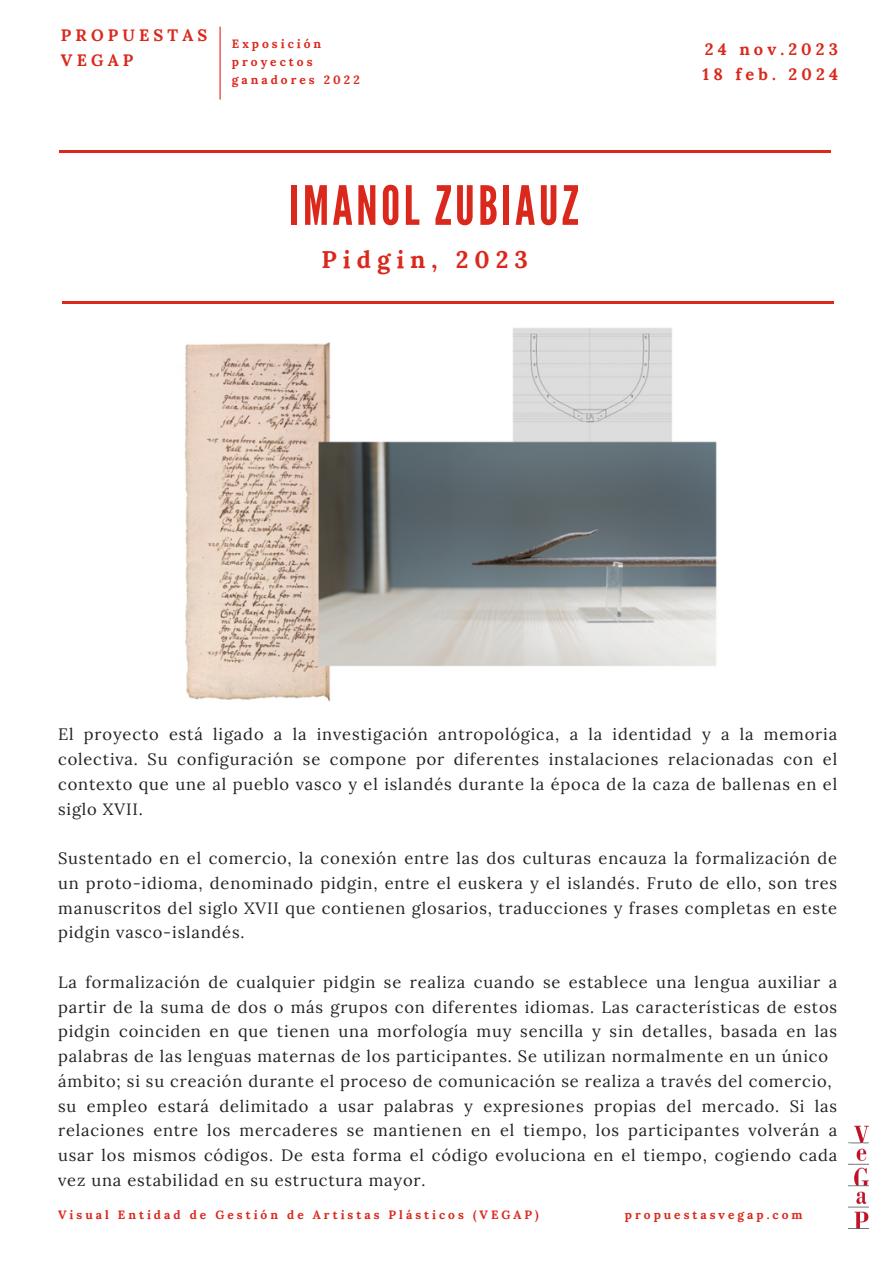
<style>
.page{position:relative;width:893px;height:1264px;background:#fff}
.page>*{position:absolute;margin:0;border:0;box-sizing:border-box;transform-origin:0 0}
.t1{font:54px "League Gothic";letter-spacing:.065em;color:#da291c}
.t2{font:700 24px "Lora";letter-spacing:.25em;color:#da291c}
.t3{font:16.5px/24.8px "Lora";letter-spacing:.05em;color:#222;text-align:justify}
.t4{font:700 16.5px "Lora";letter-spacing:.25em;color:#da291c}
.t5{font:700 12px/18px "Lora";letter-spacing:.25em;color:#da291c}
</style>
<div class="page">
<hr style="left:59px;top:150px;width:771px;height:2px;background:#da291c">
<hr style="left:62px;top:301px;width:771px;height:3px;background:#da291c">
<hr style="left:219px;top:27px;width:2px;height:73px;background:#da291c">
<img style="left:848px;top:1125px;width:20px;height:103px">
<img style="left:185px;top:327px;width:532px;height:375px">
<p class="t4" style="left:61px;top:24px;width:148px">PROPUESTAS</p>
<p class="t4" style="left:61px;top:49px;width:74px">VEGAP</p>
<p class="t5" style="left:232px;top:35px;width:129px">Exposición proyectos ganadores 2022</p>
<p class="t1" style="left:289px;top:174px;width:291px">IMANOL ZUBIAUZ</p>
<p class="t2" style="left:321px;top:243px;width:208px">Pidgin, 2023</p>
<p class="t4" style="left:704px;top:39px;width:135px">24 nov.2023</p>
<p class="t4" style="left:702px;top:63px;width:137px">18 feb. 2024</p>
<p class="t3" style="left:58px;top:722px;width:780px">El proyecto está ligado a la investigación antropológica, a la identidad y a la memoria colectiva. Su configuración se compone por diferentes instalaciones relacionadas con el contexto que une al pueblo vasco y el islandés durante la época de la caza de ballenas en el siglo XVII.</p>
<p class="t3" style="left:58px;top:845px;width:780px">Sustentado en el comercio, la conexión entre las dos culturas encauza la formalización de un proto-idioma, denominado pidgin, entre el euskera y el islandés. Fruto de ello, son tres manuscritos del siglo XVII que contienen glosarios, traducciones y frases completas en este pidgin vasco-islandés.</p>
<p class="t3" style="left:58px;top:969px;width:780px">La formalización de cualquier pidgin se realiza cuando se establece una lengua auxiliar a partir de la suma de dos o más grupos con diferentes idiomas. Las características de estos pidgin coinciden en que tienen una morfología muy sencilla y sin detalles, basada en las palabras de las lenguas maternas de los participantes. Se utilizan normalmente en un único</p>
<p class="t3" style="left:58px;top:1068px;width:775px">ámbito; si su creación durante el proceso de comunicación se realiza a través del comercio,</p>
<p class="t3" style="left:58px;top:1093px;width:780px">su empleo estará delimitado a usar palabras y expresiones propias del mercado. Si las relaciones entre los mercaderes se mantienen en el tiempo, los participantes volverán a usar los mismos códigos. De esta forma el código evoluciona en el tiempo, cogiendo cada vez una estabilidad en su estructura mayor.</p>
<p class="t5" style="left:58px;top:1205px;width:482px">Visual Entidad de Gestión de Artistas Plásticos (VEGAP)</p>
<p class="t5" style="left:625px;top:1205px;width:179px">propuestasvegap.com</p>
</div>
